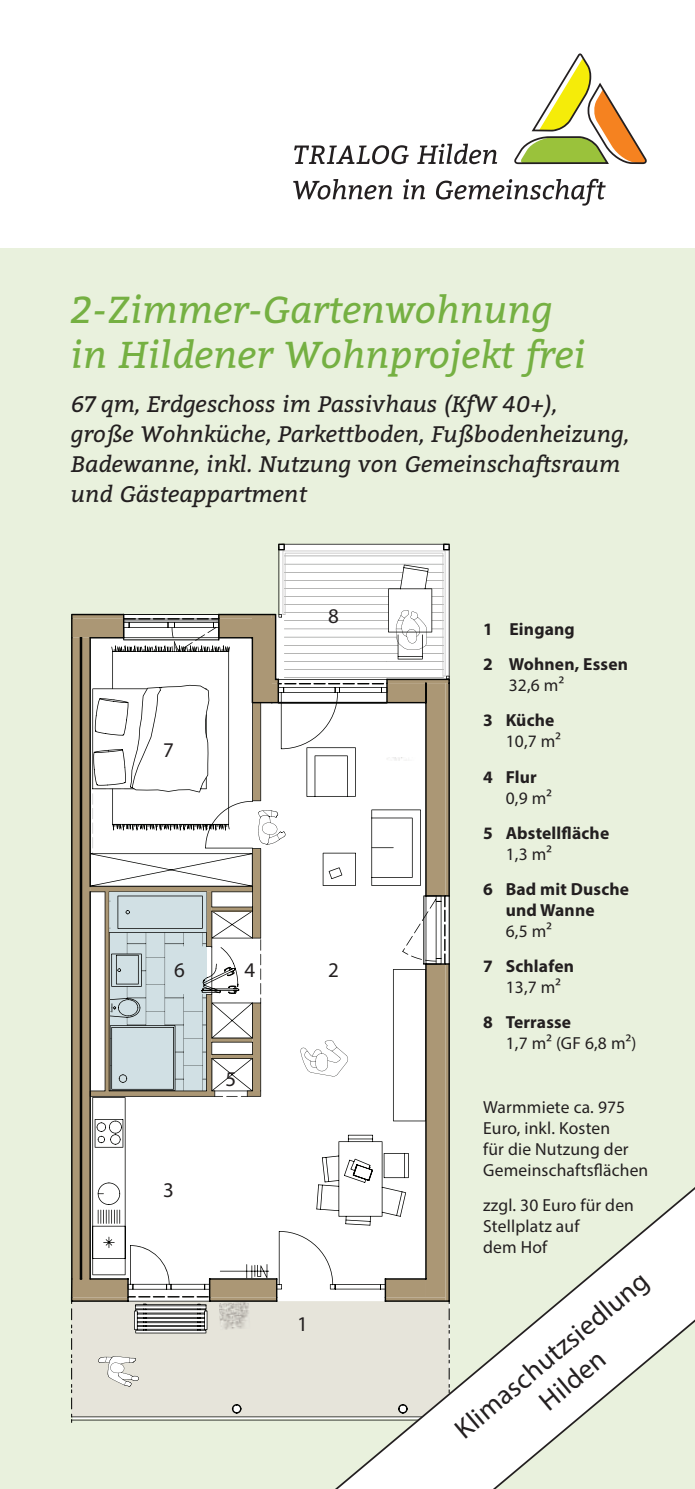
<style>
.page{position:relative;width:695px;height:1489px;background:#fff}
.page>*{position:absolute;margin:0;border:0;box-sizing:border-box;transform-origin:0 0}
.t1{font:italic 37.5px/45px "Bitter";color:#75b042}
.t2{font:27.5px/32.5px "Myriad Pro";color:#231f20;text-align:center}
.t3{font:italic 22.5px/30px "Bitter";color:#231f20}
.t4{font:21px "Myriad Pro";color:#231f20}
.t5{font:17.5px/21px "Myriad Pro";letter-spacing:.01em;color:#231f20}
.t6{font:700 17.5px/35.2px "Myriad Pro";letter-spacing:.01em;color:#231f20}
</style>
<div class="page">
<div style="left:0;top:248px;width:694px;height:1240px;background:#e9f1dd"></div>
<svg style="left:514px;top:53px;width:132px;height:111px"></svg>
<svg style="left:293px;top:179px;width:312px;height:27px"></svg>
<svg style="left:294px;top:144px;width:203px;height:20px"></svg>
<svg style="left:71px;top:550px;width:379px;height:872px;background:#dfdfd9"></svg>
<svg style="left:298px;top:1133px;width:396px;height:355px"></svg>
<h1 class="t1" style="left:71px;top:285px;width:516px">2-Zimmer-Gartenwohnung in Hildener Wohnprojekt frei</h1>
<p class="t3" style="left:71px;top:388px;width:559px">67 qm, Erdgeschoss im Passivhaus (KfW 40+),<br>große Wohnküche, Parkettboden, Fußboden heizung, Badewanne, inkl. Nutzung von Gemeinschaftsraum und Gästeappartment</p>
<p class="t4" style="left:163px;top:736px;width:12px">7</p>
<p class="t4" style="left:328px;top:603px;width:12px">8</p>
<p class="t4" style="left:174px;top:956px;width:12px">6</p>
<p class="t4" style="left:163px;top:1177px;width:12px">3</p>
<p class="t4" style="left:244px;top:956px;width:12px">4</p>
<p class="t4" style="left:225px;top:1066px;width:12px">5</p>
<p class="t4" style="left:328px;top:956px;width:12px">2</p>
<p class="t4" style="left:297px;top:1310px;width:12px">1</p>
<p class="t6" style="left:483px;top:611px;width:146px">1 Eingang<br>2 Wohnen, Essen</p>
<p class="t5" style="left:508px;top:674px;width:57px">32,6 m²</p>
<p class="t6" style="left:483px;top:702px;width:73px">3 Küche</p>
<p class="t5" style="left:505px;top:730px;width:57px">10,7 m²</p>
<p class="t6" style="left:483px;top:758px;width:55px">4 Flur</p>
<p class="t5" style="left:505px;top:787px;width:48px">0,9 m²</p>
<p class="t6" style="left:483px;top:814px;width:127px">5 Abstellfläche</p>
<p class="t5" style="left:505px;top:843px;width:48px">1,3 m²</p>
<p class="t6" style="left:505px;top:878px;width:125px;line-height:21px;text-indent:-23px">6 Bad mit Dusche und Wanne</p>
<p class="t5" style="left:505px;top:920px;width:48px">6,5 m²</p>
<p class="t6" style="left:483px;top:948px;width:92px">7 Schlafen</p>
<p class="t5" style="left:505px;top:976px;width:57px">13,7 m²</p>
<p class="t6" style="left:483px;top:1004px;width:89px">8 Terrasse</p>
<p class="t5" style="left:505px;top:1032px;width:132px">1,7 m² (GF 6,8 m²)</p>
<p class="t5" style="left:483px;top:1095px;width:167px">Warmmiete ca. 975<br>Euro, inkl. Kosten<br>für die Nutzung der<br>Gemeinschaftsflächen</p>
<p class="t5" style="left:483px;top:1193px;width:152px">zzgl. 30 Euro für den<br>Stellplatz auf<br>dem Hof</p>
<h2 class="t2" style="left:448px;top:1419px;width:244px;rotate:-40deg">Klimaschutzsiedlung<br>Hilden</h2>
</div>
